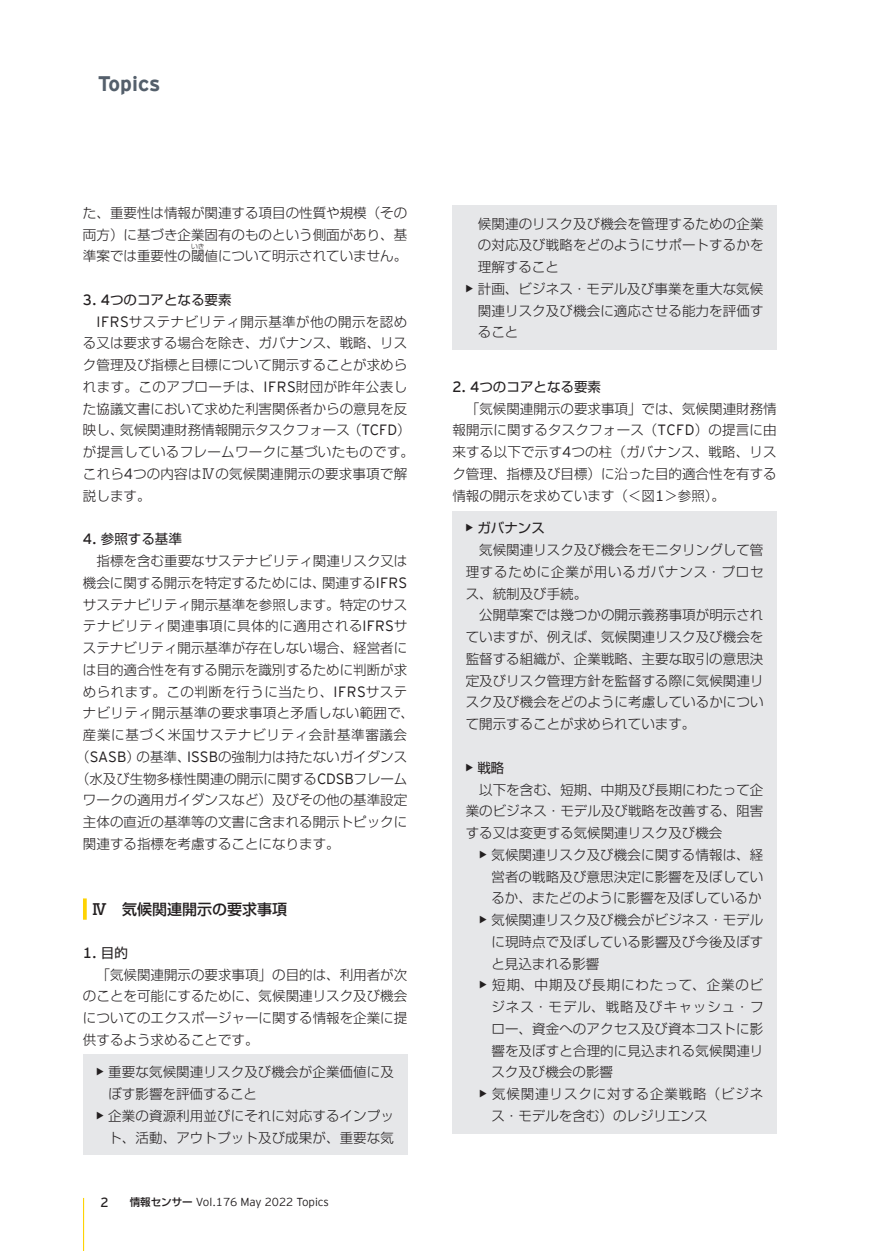
<style>
.page{position:relative;width:881px;height:1251px;background:#fff}
.page>*{position:absolute;margin:0;border:0;box-sizing:border-box;transform-origin:0 0}
.t1{font:700 21px "EY Interstate";color:#545f6b}
.t2{font:500 15px "Shin Go Pro";color:#231f20}
.t3{font:300 14.85px "EY Interstate";color:#231f20}
.t4{font:300 13.5px/21.8px "Shin Go Pro";color:#231f20;text-align:justify}
.t5{font:300 13.5px "Shin Go Pro";letter-spacing:.035em;color:#231f20}
.t6{font:300 13.5px "Shin Go Pro";letter-spacing:.025em;color:#231f20}
.t7{font:13.5px "Shin Go Pro";color:#231f20}
.t8{font:300 13.5px/21.8px "Shin Go Pro";letter-spacing:.065em;color:#231f20}
.t9{font:300 13.5px "Shin Go Pro";letter-spacing:.03em;color:#231f20}
.t10{font:300 13.5px "Shin Go Pro";letter-spacing:.02em;color:#231f20}
.t11{font:300 13.5px "Shin Go Pro";letter-spacing:.045em;color:#231f20}
.t12{font:300 13.5px "Shin Go Pro";letter-spacing:.055em;color:#231f20}
.t13{font:300 11.55px "EY Interstate";color:#231f20}
.t14{font:300 6.75px "Shin Go Pro";color:#231f20}
.s1{font-family:"EY Interstate";font-weight:300;font-size:14.85px}
.s2{font-family:"EY Interstate";font-size:14.85px}
.s3{font-family:"Shin Go Pro";font-weight:400;font-size:13.5px}
.s4{font-family:"EY Interstate";font-weight:700;font-size:14.85px}
.s5{font-size:13.2px}
.s6{font-family:"Shin Go Pro";font-size:10.5px}
.s7{font-family:"Shin Go Pro";font-weight:500;font-size:10.5px}
</style>
<div class="page">
<svg style="left:83px;top:898px;width:4px;height:21px"></svg>
<div style="left:83px;top:1054px;width:324px;height:100px;background:#e6e7e9"></div>
<div style="left:452px;top:206px;width:324px;height:144px;background:#e6e7e9"></div>
<div style="left:452px;top:510px;width:324px;height:623px;background:#e6e7e9"></div>
<hr style="left:83px;top:1197px;width:1px;height:53px;background:#fed304">
<h1 class="t1" style="left:98px;top:72px;width:64px">Topics</h1>
<p class="t4" style="left:83px;top:200px;width:326px">た、重要性は情報が関連する項目の性質や規模（その両方）に基づき企業固有のものという側面があり、基準案では重要性の閾値について明示されていません。</p>
<p class="t14" style="left:191px;top:240px;width:15px">いき</p>
<p class="t7" style="left:83px;top:288px;width:150px"><span class="s1">3. 4</span>つのコアとなる要素</p>
<p class="t9" style="left:96px;top:310px;width:312px"><span class="s2">IFRS</span>サステナビリティ開示基準が他の開示を認め</p>
<p class="t4" style="left:83px;top:330px;width:325px">る又は要求する場合を除き、ガバナンス、戦略、リス</p>
<p class="t4" style="left:83px;top:352px;width:325px">ク管理及び指標と目標について開示することが求めら</p>
<p class="t5" style="left:83px;top:375px;width:326px">れます。このアプローチは、<span class="s2">IFRS</span>財団が昨年公表し</p>
<p class="t4" style="left:83px;top:396px;width:325px">た協議文書において求めた利害関係者からの意見を反</p>
<p class="t4" style="left:83px;top:417px;width:329px">映し、気候関連財務情報開示タスクフォース（<span class="s2">TCFD</span>）</p>
<p class="t6" style="left:83px;top:441px;width:332px">が提言しているフレームワークに基づいたものです。</p>
<p class="t4" style="left:83px;top:461px;width:325px">これら<span class="s2">4</span>つの内容はⅣの気候関連開示の要求事項で解</p>
<p class="t4" style="left:83px;top:483px;width:69px">説します。</p>
<p class="t7" style="left:83px;top:528px;width:100px"><span class="s1">4.</span> 参照する基準</p>
<p class="t4" style="left:96px;top:548px;width:312px">指標を含む重要なサステナビリティ関連リスク又は</p>
<p class="t4" style="left:83px;top:570px;width:326px">機会に関する開示を特定するためには、関連する<span class="s2">IFRS</span></p>
<p class="t4" style="left:83px;top:591px;width:326px">サステナビリティ開示基準を参照します。特定のサス</p>
<p class="t5" style="left:83px;top:615px;width:326px">テナビリティ関連事項に具体的に適用される<span class="s2">IFRS</span>サ</p>
<p class="t4" style="left:83px;top:635px;width:325px">ステナビリティ開示基準が存在しない場合、経営者に</p>
<p class="t4" style="left:83px;top:657px;width:325px">は目的適合性を有する開示を識別するために判断が求</p>
<p class="t5" style="left:83px;top:680px;width:325px">められます。この判断を行うに当たり、<span class="s2">IFRS</span>サステ</p>
<p class="t6" style="left:83px;top:702px;width:332px">ナビリティ開示基準の要求事項と矛盾しない範囲で、</p>
<p class="t11" style="left:83px;top:723px;width:325px">産業に基づく米国サステナビリティ会計基準審議会</p>
<p class="t4" style="left:76px;top:744px;width:332px">（<span class="s2">SASB</span>）の基準、<span class="s2">ISSB</span>の強制力は持たないガイダンス</p>
<p class="t4" style="left:76px;top:765px;width:332px">（水及び生物多様性関連の開示に関する<span class="s2">CDSB</span>フレーム</p>
<p class="t4" style="left:83px;top:787px;width:326px">ワークの適用ガイダンスなど）及びその他の基準設定</p>
<p class="t4" style="left:83px;top:809px;width:326px">主体の直近の基準等の文書に含まれる開示トピックに</p>
<p class="t4" style="left:83px;top:831px;width:258px">関連する指標を考慮することになります。</p>
<p class="t2" style="left:92px;top:896px;width:196px">Ⅳ　気候関連開示の要求事項</p>
<p class="t3" style="left:83px;top:944px;width:46px">1. <span class="s3">目的</span></p>
<p class="t4" style="left:83px;top:961px;width:325px;text-indent:14px">「気候関連開示の要求事項」の目的は、利用者が次のことを可能にするために、気候関連リスク及び機会についてのエクスポージャーに関する情報を企業に提供するよう求めることです。</p>
<p class="t4" style="left:108px;top:1059px;width:287px;text-indent:-12px"><span class="s4">•</span> 重要な気候関連リスク及び機会が企業価値に及ぼす影響を評価すること</p>
<p class="t4" style="left:96px;top:1103px;width:299px;text-align:right"><span class="s4">•</span> 企業の資源利用並びにそれに対応するインプット、活動、アウトプット及び成果が、重要な気</p>
<p class="t13" style="left:100px;top:1195px;width:230px"><span class="s5">2</span><span class="s6">　　</span><span class="s7">情報センサー</span> Vol.176 May 2022 Topics</p>
<p class="t4" style="left:477px;top:211px;width:287px">候関連のリスク及び機会を管理するための企業の対応及び戦略をどのようにサポートするかを理解すること</p>
<p class="t4" style="left:477px;top:276px;width:287px;text-indent:-12px"><span class="s4">•</span> 計画、ビジネス・モデル及び事業を重大な気候関連リスク及び機会に適応させる能力を評価すること</p>
<p class="t7" style="left:452px;top:375px;width:150px"><span class="s1">2. 4</span>つのコアとなる要素</p>
<p class="t4" style="left:465px;top:396px;width:312px">「気候関連開示の要求事項」では、気候関連財務情</p>
<p class="t4" style="left:452px;top:417px;width:325px">報開示に関するタスクフォース（<span class="s2">TCFD</span>）の提言に由</p>
<p class="t10" style="left:452px;top:441px;width:326px">来する以下で示す<span class="s2">4</span>つの柱（ガバナンス、戦略、リス</p>
<p class="t4" style="left:452px;top:461px;width:325px">ク管理、指標及び目標）に沿った目的適合性を有する</p>
<p class="t4" style="left:452px;top:483px;width:274px">情報の開示を求めています（＜図<span class="s2">1</span>＞参照）。</p>
<p class="t7" style="left:465px;top:517px;width:81px"><span class="s4">•</span> ガバナンス</p>
<p class="t4" style="left:479px;top:537px;width:286px">気候関連リスク及び機会をモニタリングして管</p>
<p class="t12" style="left:465px;top:560px;width:299px">理するために企業が用いるガバナンス・プロセ</p>
<p class="t4" style="left:465px;top:581px;width:123px">ス、統制及び手続。</p>
<p class="t4" style="left:479px;top:602px;width:286px">公開草案では幾つかの開示義務事項が明示され</p>
<p class="t4" style="left:465px;top:624px;width:299px">ていますが、例えば、気候関連リスク及び機会を</p>
<p class="t4" style="left:465px;top:646px;width:299px">監督する組織が、企業戦略、主要な取引の意思決</p>
<p class="t4" style="left:465px;top:668px;width:299px">定及びリスク管理方針を監督する際に気候関連リ</p>
<p class="t4" style="left:465px;top:689px;width:299px">スク及び機会をどのように考慮しているかについ</p>
<p class="t4" style="left:465px;top:711px;width:231px">て開示することが求められています。</p>
<p class="t7" style="left:465px;top:756px;width:40px"><span class="s4">•</span> 戦略</p>
<p class="t4" style="left:479px;top:776px;width:285px">以下を含む、短期、中期及び長期にわたって企</p>
<p class="t4" style="left:465px;top:798px;width:299px">業のビジネス・モデル及び戦略を改善する、阻害</p>
<p class="t4" style="left:465px;top:820px;width:258px">する又は変更する気候関連リスク及び機会</p>
<p class="t4" style="left:491px;top:842px;width:273px;text-indent:-12px"><span class="s4">•</span> 気候関連リスク及び機会に関する情報は、経営者の戦略及び意思決定に影響を及ぼしているか、またどのように影響を及ぼしているか</p>
<p class="t4" style="left:491px;top:907px;width:273px;text-indent:-12px"><span class="s4">•</span> 気候関連リスク及び機会がビジネス・モデルに現時点で及ぼしている影響及び今後及ぼすと見込まれる影響</p>
<p class="t4" style="left:491px;top:972px;width:273px;text-indent:-12px"><span class="s4">•</span> 短期、中期及び長期にわたって、企業のビジネス・モデル、戦略及びキャッシュ・フロー、資金へのアクセス及び資本コストに影響を及ぼすと合理的に見込まれる気候関連リスク及び機会の影響</p>
<p class="t8" style="left:491px;top:1081px;width:273px;text-indent:-12px"><span class="s4">•</span> 気候関連リスクに対する企業戦略（ビジネス・モデルを含む）のレジリエンス</p>
</div>
